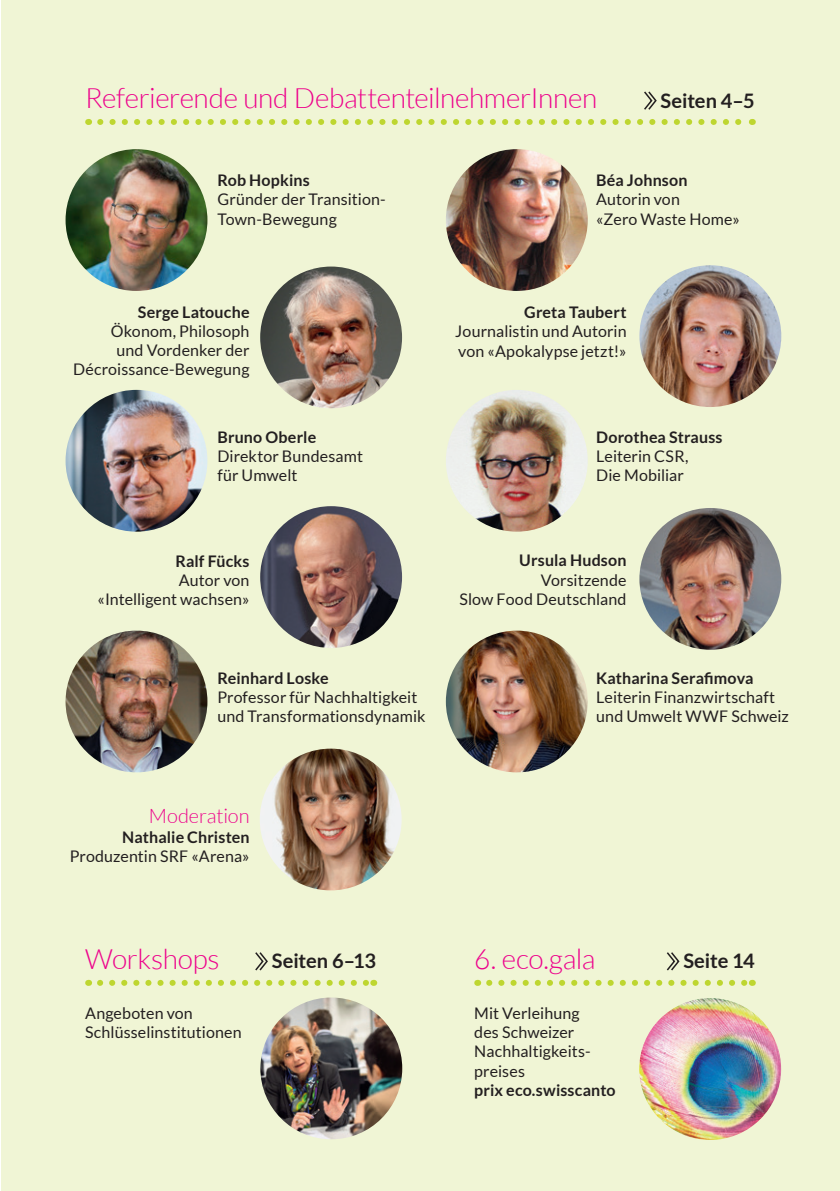
<style>
.page{position:relative;width:840px;height:1191px;background:#fff}
.page>*{position:absolute;margin:0;border:0;box-sizing:border-box;transform-origin:0 0}
.t1{font:300 28px "Lato";letter-spacing:-.015em;color:#ed028c}
.t2{font:700 20px "Lato";letter-spacing:-.005em;color:#231f20}
.t3{font:300 20px "Lato";letter-spacing:-.005em;color:#ed028c}
.t4{font:16px/19.2px "Lato";letter-spacing:.005em;color:#231f20}
.t5{font:700 16px "Lato";letter-spacing:.01em;color:#231f20}
</style>
<div class="page">
<div style="left:2px;top:0;width:837px;height:1191px;background:#f0f5d5"></div>
<svg style="left:100px;top:119px;width:642px;height:6px"></svg>
<svg style="left:644px;top:91px;width:13px;height:19px"></svg>
<img style="left:65px;top:149px;width:142px;height:142px;border-radius:71px">
<img style="left:65px;top:390px;width:142px;height:141px;border-radius:71px">
<img style="left:259px;top:748px;width:142px;height:142px;border-radius:71px">
<img style="left:260px;top:266px;width:142px;height:142px;border-radius:71px">
<img style="left:260px;top:506px;width:142px;height:142px;border-radius:71px">
<img style="left:65px;top:630px;width:142px;height:142px;border-radius:71px">
<img style="left:445px;top:149px;width:142px;height:142px;border-radius:71px">
<img style="left:445px;top:390px;width:142px;height:141px;border-radius:71px">
<img style="left:639px;top:265px;width:141px;height:142px;border-radius:71px">
<img style="left:639px;top:508px;width:141px;height:142px;border-radius:71px">
<img style="left:445px;top:630px;width:142px;height:142px;border-radius:71px">
<img style="left:639px;top:998px;width:141px;height:142px;border-radius:71px">
<svg style="left:489px;top:979px;width:256px;height:6px"></svg>
<svg style="left:666px;top:952px;width:14px;height:19px"></svg>
<img style="left:260px;top:997px;width:142px;height:142px;border-radius:71px">
<svg style="left:100px;top:979px;width:267px;height:6px"></svg>
<svg style="left:255px;top:952px;width:13px;height:19px"></svg>
<h1 class="t1" style="left:85px;top:83px;width:513px">Referierende und DebattenteilnehmerInnen</h1>
<p class="t2" style="left:660px;top:89px;width:96px">Seiten 4–5</p>
<p class="t5" style="left:217px;top:171px;width:94px">Rob Hopkins</p>
<p class="t4" style="left:217px;top:190px;width:170px">Gründer der Transition-<br>Town-Bewegung</p>
<p class="t5" style="left:596px;top:171px;width:93px">Béa Johnson</p>
<p class="t4" style="left:596px;top:190px;width:145px">Autorin von<br>«Zero Waste Home»</p>
<p class="t5" style="left:138px;top:303px;width:113px">Serge Latouche</p>
<p class="t4" style="left:73px;top:321px;width:178px;text-align:right">Ökonom, Philosoph<br>und Vordenker der<br>Décroissance-Bewegung</p>
<p class="t5" style="left:217px;top:428px;width:100px">Bruno Oberle</p>
<p class="t4" style="left:217px;top:447px;width:147px">Direktor Bundesamt für Umwelt</p>
<p class="t5" style="left:175px;top:551px;width:75px">Ralf Fücks</p>
<p class="t4" style="left:97px;top:570px;width:153px;text-align:right">Autor von «Intelligent wachsen»</p>
<p class="t5" style="left:217px;top:668px;width:113px">Reinhard Loske</p>
<p class="t4" style="left:217px;top:687px;width:209px">Professor für Nachhaltigkeit und Transformationsdynamik</p>
<p class="t5" style="left:524px;top:303px;width:104px">Greta Taubert</p>
<p class="t4" style="left:455px;top:322px;width:173px">Journalistin und Autorin von «Apokalypse jetzt!»</p>
<p class="t5" style="left:596px;top:428px;width:128px">Dorothea Strauss</p>
<p class="t4" style="left:596px;top:447px;width:94px">Leiterin CSR,<br>Die Mobiliar</p>
<p class="t5" style="left:519px;top:551px;width:109px">Ursula Hudson</p>
<p class="t4" style="left:459px;top:570px;width:168px;text-align:right">Vorsitzende<br>Slow Food Deutschland</p>
<p class="t5" style="left:596px;top:668px;width:159px">Katharina Serafimova</p>
<p class="t4" style="left:596px;top:687px;width:194px">Leiterin Finanzwirtschaft und Umwelt WWF Schweiz</p>
<p class="t3" style="left:149px;top:805px;width:102px">Moderation</p>
<p class="t5" style="left:122px;top:827px;width:129px">Nathalie Christen</p>
<p class="t4" style="left:70px;top:846px;width:181px">Produzentin SRF «Arena»</p>
<h1 class="t1" style="left:85px;top:943px;width:136px">Workshops</h1>
<p class="t2" style="left:683px;top:949px;width:73px">Seite 14</p>
<p class="t4" style="left:85px;top:1003px;width:158px">Angeboten von<br>Schlüsselinstitutionen</p>
<h1 class="t1" style="left:474px;top:943px;width:123px">6. eco.gala</h1>
<p class="t4" style="left:474px;top:1003px;width:118px">Mit Verleihung des Schweizer<br>Nachhaltigkeits&shy;preises</p>
<p class="t5" style="left:474px;top:1080px;width:143px">prix eco.swisscanto</p>
<p class="t2" style="left:272px;top:949px;width:106px">Seiten 6–13</p>
</div>
